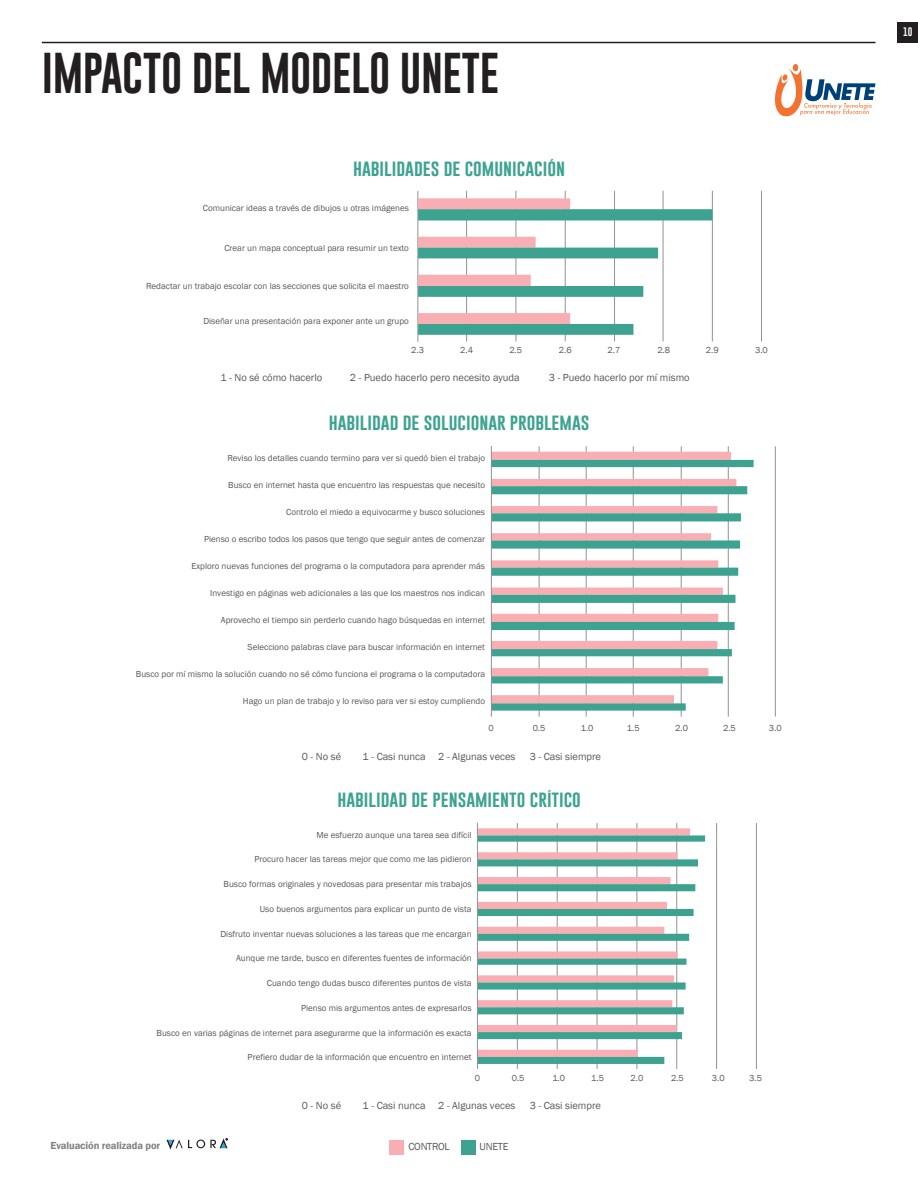
<style>
.page{position:relative;width:918px;height:1188px;background:#fff}
.page>*{position:absolute;margin:0;border:0;box-sizing:border-box;transform-origin:0 0}
.t1{font:42px "Gobold";letter-spacing:-.01em;color:#231f20}
.t2{font:16.95px "Gobold";color:#3da390}
.t3{font:10.5px "Franklin Gothic";color:#57585a}
.t4{font:600 10.5px "Franklin Gothic";letter-spacing:-.01em;color:#808285}
.t5{font:10.5px "Franklin Gothic";letter-spacing:-.025em;color:#57585a}
.t6{font:9px "Franklin Gothic";color:#57585a}
.t7{font:9px "Gobold";color:#fff}
</style>
<div class="page">
<hr style="left:466px;top:191px;width:1px;height:151px;background:#909293">
<hr style="left:516px;top:191px;width:1px;height:151px;background:#909293">
<hr style="left:565px;top:191px;width:1px;height:151px;background:#909293">
<hr style="left:614px;top:191px;width:1px;height:151px;background:#909293">
<hr style="left:663px;top:191px;width:1px;height:151px;background:#909293">
<hr style="left:712px;top:191px;width:1px;height:151px;background:#909293">
<hr style="left:761px;top:191px;width:1px;height:151px;background:#909293">
<hr style="left:418px;top:191px;width:1px;height:151px;background:#909293">
<svg style="left:418px;top:198px;width:294px;height:137px"></svg>
<svg style="left:774px;top:64px;width:101px;height:53px"></svg>
<hr style="left:42px;top:42px;width:833px;height:1px;background:#231f20">
<div style="left:898px;top:22px;width:20px;height:21px;background:#231f20"></div>
<hr style="left:539px;top:446px;width:1px;height:271px;background:#909293">
<hr style="left:586px;top:446px;width:1px;height:271px;background:#909293">
<hr style="left:633px;top:446px;width:1px;height:271px;background:#909293">
<hr style="left:681px;top:446px;width:1px;height:271px;background:#909293">
<hr style="left:728px;top:446px;width:1px;height:271px;background:#909293">
<hr style="left:775px;top:446px;width:1px;height:271px;background:#909293">
<svg style="left:492px;top:452px;width:244px;height:8px;background:#f5b0b4"></svg>
<svg style="left:492px;top:460px;width:262px;height:251px"></svg>
<hr style="left:491px;top:446px;width:1px;height:271px;background:#909293">
<hr style="left:517px;top:823px;width:1px;height:246px;background:#909293">
<hr style="left:557px;top:823px;width:1px;height:246px;background:#909293">
<hr style="left:597px;top:823px;width:1px;height:246px;background:#909293">
<hr style="left:636px;top:823px;width:1px;height:246px;background:#909293">
<hr style="left:676px;top:823px;width:1px;height:246px;background:#909293">
<hr style="left:716px;top:823px;width:1px;height:246px;background:#909293">
<hr style="left:756px;top:823px;width:1px;height:246px;background:#909293">
<svg style="left:478px;top:828px;width:212px;height:7px"></svg>
<svg style="left:478px;top:835px;width:227px;height:229px"></svg>
<hr style="left:477px;top:823px;width:1px;height:246px;background:#909293">
<div style="left:389px;top:1140px;width:15px;height:15px;background:#f8aeb3"></div>
<div style="left:461px;top:1140px;width:15px;height:15px;background:#3da390"></div>
<svg style="left:166px;top:1138px;width:62px;height:12px"></svg>
<h1 class="t1" style="left:42px;top:46px;width:459px">IMPACTO DEL MODELO UNETE</h1>
<h2 class="t2" style="left:353px;top:157px;width:214px">habilidades de comunicación</h2>
<p class="t6" style="left:203px;top:203px;width:207px">Comunicar ideas a través de dibujos u otras imágenes</p>
<p class="t6" style="left:224px;top:243px;width:186px">Crear un mapa conceptual para resumir un texto</p>
<p class="t6" style="left:146px;top:280px;width:264px">Redactar un trabajo escolar con las secciones que solicita el maestro</p>
<p class="t6" style="left:203px;top:315px;width:207px">Diseñar una presentación para exponer ante un grupo</p>
<p class="t6" style="left:411px;top:344px;width:14px">2.3</p>
<p class="t6" style="left:460px;top:344px;width:14px">2.4</p>
<p class="t6" style="left:509px;top:344px;width:14px">2.5</p>
<p class="t6" style="left:559px;top:344px;width:14px">2.6</p>
<p class="t6" style="left:608px;top:344px;width:14px">2.7</p>
<p class="t6" style="left:657px;top:344px;width:14px">2.8</p>
<p class="t6" style="left:706px;top:344px;width:14px">2.9</p>
<p class="t6" style="left:755px;top:344px;width:14px">3.0</p>
<p class="t3" style="left:220px;top:371px;width:103px">1 - No sé cómo hacerlo</p>
<p class="t3" style="left:350px;top:371px;width:171px">2 - Puedo hacerlo pero necesito ayuda</p>
<p class="t3" style="left:549px;top:371px;width:142px">3 - Puedo hacerlo por mí mismo</p>
<h2 class="t2" style="left:329px;top:411px;width:262px">habilidad de solucionar problemas</h2>
<p class="t6" style="left:227px;top:453px;width:259px">Reviso los detalles cuando termino para ver si quedó bien el trabajo</p>
<p class="t6" style="left:228px;top:480px;width:258px">Busco en internet hasta que encuentro las respuestas que necesito</p>
<p class="t6" style="left:286px;top:507px;width:200px">Controlo el miedo a equivocarme y busco soluciones</p>
<p class="t6" style="left:204px;top:534px;width:283px">Pienso o escribo todos los pasos que tengo que seguir antes de comenzar</p>
<p class="t6" style="left:191px;top:561px;width:295px">Exploro nuevas funciones del programa o la computadora para aprender más</p>
<p class="t6" style="left:210px;top:588px;width:276px">Investigo en páginas web adicionales a las que los maestros nos indican</p>
<p class="t6" style="left:221px;top:615px;width:266px">Aprovecho el tiempo sin perderlo cuando hago búsquedas en internet</p>
<p class="t6" style="left:248px;top:642px;width:239px">Selecciono palabras clave para buscar información en internet</p>
<p class="t6" style="left:136px;top:669px;width:351px">Busco por mí mismo la solución cuando no sé cómo funciona el programa o la computadora</p>
<p class="t6" style="left:243px;top:696px;width:244px">Hago un plan de trabajo y lo reviso para ver si estoy cumpliendo</p>
<p class="t6" style="left:488px;top:722px;width:7px">0</p>
<p class="t6" style="left:533px;top:722px;width:14px">0.5</p>
<p class="t6" style="left:581px;top:722px;width:14px">1.0</p>
<p class="t6" style="left:627px;top:722px;width:14px">1.5</p>
<p class="t6" style="left:675px;top:722px;width:14px">2.0</p>
<p class="t6" style="left:723px;top:722px;width:14px">2.5</p>
<p class="t6" style="left:769px;top:722px;width:14px">3.0</p>
<p class="t3" style="left:302px;top:750px;width:41px">0 - No sé</p>
<p class="t3" style="left:363px;top:750px;width:154px">1 - Casi nunca 2 - Algunas veces</p>
<p class="t3" style="left:530px;top:750px;width:73px">3 - Casi siempre</p>
<h2 class="t2" style="left:337px;top:788px;width:245px">habilidad de pensamiento crítico</h2>
<p class="t6" style="left:317px;top:829px;width:157px">Me esfuerzo aunque una tarea sea difícil</p>
<p class="t6" style="left:254px;top:854px;width:219px">Procuro hacer las tareas mejor que como me las pidieron</p>
<p class="t6" style="left:224px;top:879px;width:250px">Busco formas originales y novedosas para presentar mis trabajos</p>
<p class="t6" style="left:260px;top:903px;width:213px">Uso buenos argumentos para explicar un punto de vista</p>
<p class="t6" style="left:220px;top:928px;width:253px">Disfruto inventar nuevas soluciones a las tareas que me encargan</p>
<p class="t6" style="left:236px;top:953px;width:237px">Aunque me tarde, busco en diferentes fuentes de información</p>
<p class="t6" style="left:267px;top:978px;width:206px">Cuando tengo dudas busco diferentes puntos de vista</p>
<p class="t6" style="left:301px;top:1002px;width:172px">Pienso mis argumentos antes de expresarlos</p>
<p class="t6" style="left:157px;top:1027px;width:317px">Busco en varias páginas de internet para asegurarme que la información es exacta</p>
<p class="t6" style="left:248px;top:1052px;width:225px">Prefiero dudar de la información que encuentro en internet</p>
<p class="t6" style="left:475px;top:1073px;width:7px">0</p>
<p class="t6" style="left:512px;top:1073px;width:14px">0.5</p>
<p class="t6" style="left:552px;top:1073px;width:14px">1.0</p>
<p class="t6" style="left:591px;top:1073px;width:14px">1.5</p>
<p class="t6" style="left:630px;top:1073px;width:14px">2.0</p>
<p class="t6" style="left:671px;top:1073px;width:14px">2.5</p>
<p class="t6" style="left:712px;top:1073px;width:14px">3.0</p>
<p class="t6" style="left:749px;top:1073px;width:14px">3.5</p>
<p class="t3" style="left:302px;top:1099px;width:41px">0 - No sé</p>
<p class="t3" style="left:363px;top:1099px;width:154px">1 - Casi nunca 2 - Algunas veces</p>
<p class="t3" style="left:530px;top:1099px;width:73px">3 - Casi siempre</p>
<p class="t4" style="left:50px;top:1139px;width:111px">Evaluación realizada por</p>
<p class="t5" style="left:409px;top:1140px;width:43px">CONTROL</p>
<p class="t3" style="left:480px;top:1140px;width:30px">UNETE</p>
<p class="t7" style="left:903px;top:26px;width:11px">10</p>
</div>
